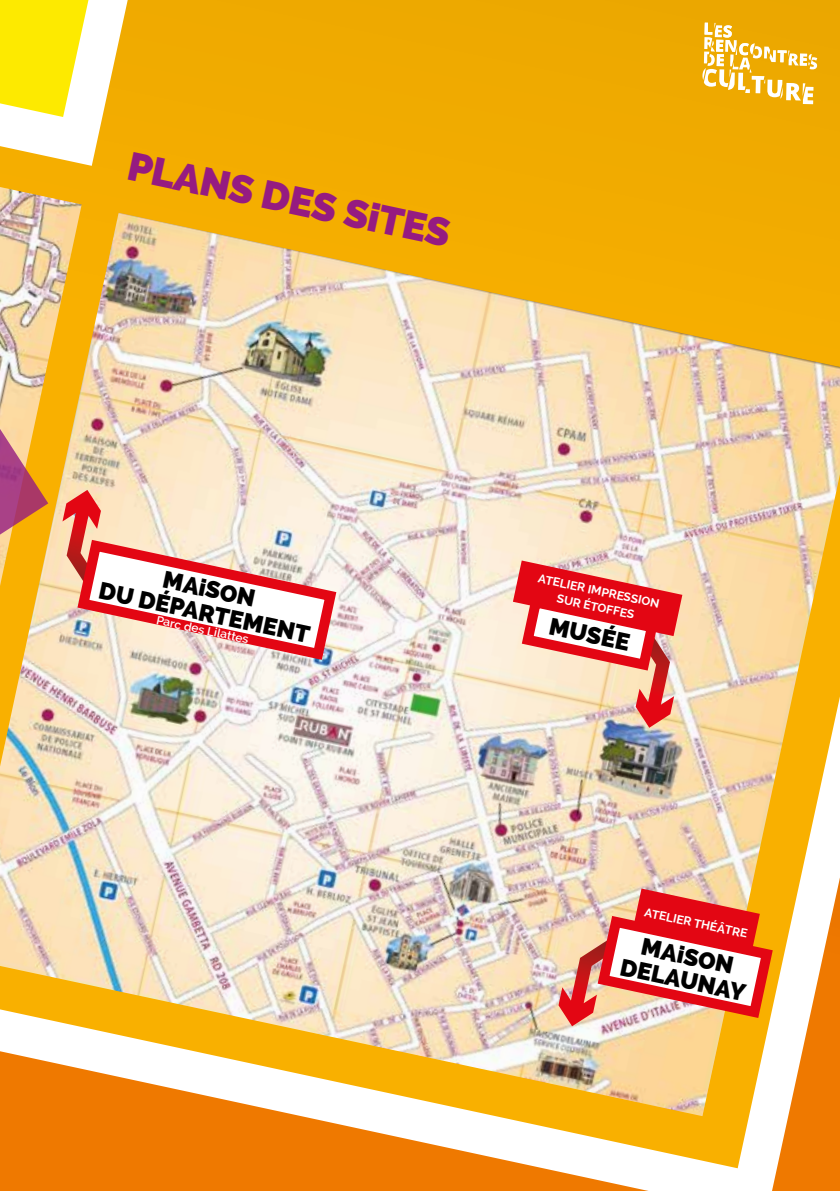
<style>
.page{position:relative;width:840px;height:1191px;background:#fff}
.page>*{position:absolute;margin:0;border:0;box-sizing:border-box;transform-origin:0 0}
.t1{font:800 40px "Raleway";color:#951b81}
.t2{font:800 24px/24px "Raleway";color:#000;text-align:center}
.t3{font:700 12px/16px "Raleway";color:#fff;text-align:center}
.t4{font:600 12px "Raleway";color:#fff}
</style>
<div class="page">
<svg style="left:0;top:0;width:839px;height:213px;background:#f1b20d"></svg>
<svg style="left:0;top:1116px;width:839px;height:75px"></svg>
<img style="left:0;top:187px;width:82px;height:26px">
<img style="left:0;top:213px;width:839px;height:903px">
<svg style="left:0;top:388px;width:48px;height:178px;background:#e09856"></svg>
<svg style="left:62px;top:490px;width:280px;height:176px"></svg>
<svg style="left:702px;top:23px;width:114px;height:81px"></svg>
<svg style="left:512px;top:560px;width:170px;height:167px;background:#ee958b"></svg>
<svg style="left:558px;top:888px;width:220px;height:138px"></svg>
<h1 class="t1" style="left:133px;top:142px;width:330px;rotate:12deg">PLANS DES SiTES</h1>
<h2 class="t2" style="left:107px;top:555px;width:216px;rotate:12deg">MAiSON<br>DU DÉPARTEMENT</h2>
<p class="t4" style="left:158px;top:613px;width:96px;rotate:12deg">Parc des Lilattes</p>
<p class="t3" style="left:540px;top:570px;width:125px;rotate:12deg">ATELIER IMPRESSION<br>SUR ÉTOFFES</p>
<h2 class="t2" style="left:551px;top:614px;width:83px;rotate:12deg">MUSÉE</h2>
<p class="t3" style="left:646px;top:904px;width:106px;rotate:12deg">ATELIER THÉÂTRE</p>
<h2 class="t2" style="left:627px;top:931px;width:129px;rotate:12deg">MAiSON<br>DELAUNAY</h2>
</div>
